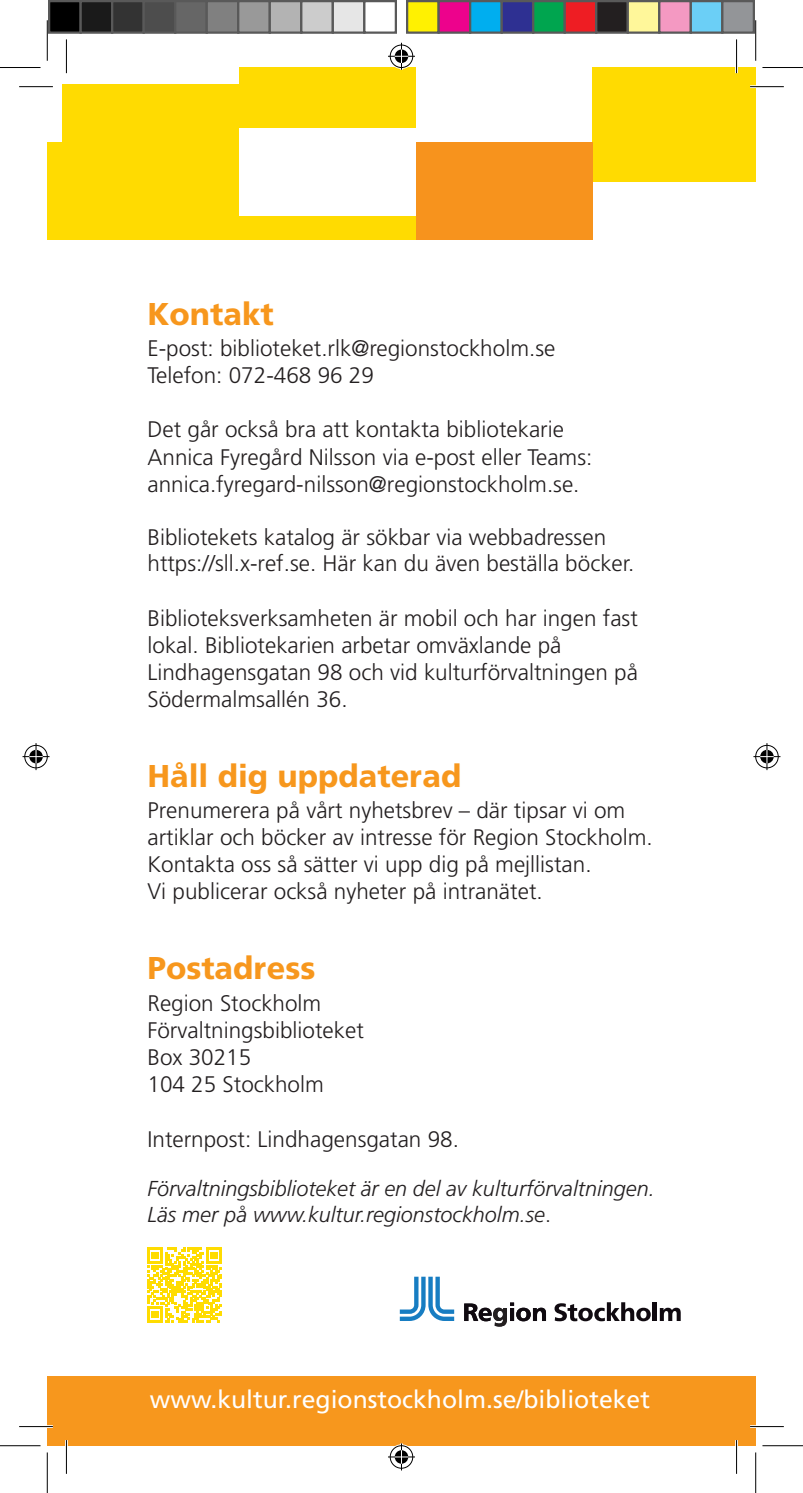
<style>
.page{position:relative;width:803px;height:1493px;background:#fff}
.page>*{position:absolute;margin:0;border:0;box-sizing:border-box;transform-origin:0 0}
.t1{font:800 31.5px "Frutiger SLLOTF";color:#f7971d}
.t2{font:24.75px "Frutiger SLLOTF";color:#fff}
.t3{font:300 22.5px/27px "Frutiger SLLOTF";color:#231f20}
.t4{font:italic 300 21.6px/25.9px "Frutiger SLLOTF";color:#231f20}
.s1{font-style:normal}
</style>
<div class="page">
<div style="left:47px;top:1376px;width:708px;height:69px;background:#f7971d"></div>
<div style="left:47px;top:142px;width:15px;height:98px;background:#ffdb01"></div>
<div style="left:239px;top:67px;width:177px;height:61px;background:#ffdb01"></div>
<div style="left:239px;top:216px;width:177px;height:24px;background:#ffdb01"></div>
<div style="left:592px;top:67px;width:163px;height:115px;background:#ffdb01"></div>
<div style="left:62px;top:84px;width:177px;height:156px;background:#ffdb01"></div>
<div style="left:416px;top:142px;width:176px;height:98px;background:#f7931d"></div>
<svg style="left:147px;top:1247px;width:75px;height:75px"></svg>
<svg style="left:400px;top:1276px;width:54px;height:44px"></svg>
<svg style="left:464px;top:1302px;width:82px;height:24px"></svg>
<svg style="left:554px;top:1302px;width:96px;height:19px"></svg>
<hr style="left:652px;top:1302px;width:4px;height:18px;background:#100a10">
<svg style="left:659px;top:1307px;width:21px;height:13px"></svg>
<hr style="left:750px;top:85px;width:33px;height:3px;background:#fff">
<hr style="left:19px;top:1425px;width:34px;height:2px;background:#fff">
<hr style="left:750px;top:1425px;width:33px;height:2px;background:#fff">
<hr style="left:65px;top:1439px;width:3px;height:34px;background:#fff">
<hr style="left:735px;top:39px;width:2px;height:34px;background:#fff">
<hr style="left:735px;top:1439px;width:2px;height:34px;background:#fff">
<hr style="left:19px;top:86px;width:34px;height:1px;background:#000">
<hr style="left:750px;top:86px;width:33px;height:1px;background:#000">
<hr style="left:19px;top:1426px;width:34px;height:1px;background:#000">
<hr style="left:750px;top:1426px;width:33px;height:1px;background:#000">
<hr style="left:66px;top:39px;width:1px;height:34px;background:#000">
<hr style="left:66px;top:1439px;width:1px;height:34px;background:#000">
<hr style="left:736px;top:39px;width:1px;height:34px;background:#000">
<hr style="left:736px;top:1439px;width:1px;height:34px;background:#000">
<hr style="left:0;top:67px;width:40px;height:1px;background:#000">
<hr style="left:762px;top:67px;width:40px;height:1px;background:#000">
<hr style="left:0;top:1445px;width:40px;height:1px;background:#000">
<hr style="left:762px;top:1445px;width:40px;height:1px;background:#000">
<hr style="left:47px;top:20px;width:1px;height:41px;background:#000">
<hr style="left:47px;top:1452px;width:1px;height:40px;background:#000">
<hr style="left:755px;top:20px;width:1px;height:41px;background:#000">
<hr style="left:755px;top:1452px;width:1px;height:40px;background:#000">
<svg style="left:388px;top:43px;width:27px;height:27px"></svg>
<svg style="left:388px;top:1443px;width:27px;height:27px"></svg>
<svg style="left:23px;top:743px;width:27px;height:27px"></svg>
<svg style="left:753px;top:743px;width:27px;height:27px"></svg>
<div style="left:49px;top:1px;width:32px;height:32px;background:#000"></div>
<div style="left:48px;top:0;width:34px;height:34px;border:2px solid #595959"></div>
<div style="left:81px;top:1px;width:31px;height:32px;background:#1a1a1a"></div>
<div style="left:79px;top:0;width:34px;height:34px;border:2px solid #595959"></div>
<div style="left:112px;top:1px;width:32px;height:32px;background:#333"></div>
<div style="left:111px;top:0;width:34px;height:34px;border:2px solid #595959"></div>
<div style="left:144px;top:1px;width:31px;height:32px;background:#4d4d4d"></div>
<div style="left:142px;top:0;width:34px;height:34px;border:2px solid #595959"></div>
<div style="left:175px;top:1px;width:32px;height:32px;background:#666"></div>
<div style="left:174px;top:0;width:34px;height:34px;border:2px solid #595959"></div>
<div style="left:207px;top:1px;width:31px;height:32px;background:#808080"></div>
<div style="left:205px;top:0;width:34px;height:34px;border:2px solid #595959"></div>
<div style="left:238px;top:1px;width:32px;height:32px;background:#999"></div>
<div style="left:237px;top:0;width:34px;height:34px;border:2px solid #595959"></div>
<div style="left:270px;top:1px;width:31px;height:32px;background:#b3b3b3"></div>
<div style="left:268px;top:0;width:34px;height:34px;border:2px solid #595959"></div>
<div style="left:301px;top:1px;width:32px;height:32px;background:#ccc"></div>
<div style="left:300px;top:0;width:34px;height:34px;border:2px solid #595959"></div>
<div style="left:333px;top:1px;width:31px;height:32px;background:#e6e6e6"></div>
<div style="left:331px;top:0;width:34px;height:34px;border:2px solid #595959"></div>
<div style="left:363px;top:0;width:34px;height:34px;border:2px solid #595959"></div>
<div style="left:407px;top:1px;width:31px;height:32px;background:#fff101"></div>
<div style="left:406px;top:0;width:33px;height:34px;border:2px solid #595959"></div>
<div style="left:438px;top:1px;width:32px;height:32px;background:#ed028c"></div>
<div style="left:437px;top:0;width:34px;height:34px;border:2px solid #595959"></div>
<div style="left:470px;top:1px;width:31px;height:32px;background:#00aeef"></div>
<div style="left:469px;top:0;width:33px;height:34px;border:2px solid #595959"></div>
<div style="left:501px;top:1px;width:32px;height:32px;background:#2e3092"></div>
<div style="left:500px;top:0;width:34px;height:34px;border:2px solid #595959"></div>
<div style="left:533px;top:1px;width:31px;height:32px;background:#00a54f"></div>
<div style="left:532px;top:0;width:33px;height:34px;border:2px solid #595959"></div>
<div style="left:564px;top:1px;width:32px;height:32px;background:#ee1d23"></div>
<div style="left:563px;top:0;width:34px;height:34px;border:2px solid #595959"></div>
<div style="left:596px;top:1px;width:31px;height:32px;background:#231f20"></div>
<div style="left:595px;top:0;width:33px;height:34px;border:2px solid #595959"></div>
<div style="left:627px;top:1px;width:32px;height:32px;background:#fff79a"></div>
<div style="left:626px;top:0;width:34px;height:34px;border:2px solid #595959"></div>
<div style="left:659px;top:1px;width:31px;height:32px;background:#f499c2"></div>
<div style="left:658px;top:0;width:33px;height:34px;border:2px solid #595959"></div>
<div style="left:690px;top:1px;width:32px;height:32px;background:#6bcff6"></div>
<div style="left:689px;top:0;width:34px;height:34px;border:2px solid #595959"></div>
<div style="left:722px;top:1px;width:31px;height:32px;background:#939598"></div>
<div style="left:721px;top:0;width:33px;height:34px;border:2px solid #595959"></div>
<h1 class="t1" style="left:147px;top:295px;width:128px">Kontakt</h1>
<p class="t3" style="left:147px;top:335px;width:409px">E-post: biblioteket.rlk@regionstockholm.se<br>Telefon: 072-468 96 29</p>
<p class="t3" style="left:147px;top:416px;width:446px">Det går också bra att kontakta bibliotekarie<br>Annica Fyregård Nilsson via e-post eller Teams: annica.fyregard-nilsson@regionstockholm.se.</p>
<p class="t3" style="left:147px;top:525px;width:488px;line-height:26.1px">Bibliotekets katalog är sökbar via webbadressen https://sll.x-ref.se. Här kan du även beställa böcker.</p>
<p class="t3" style="left:147px;top:605px;width:492px">Biblioteksverksamheten är mobil och har ingen fast lokal. Bibliotekarien arbetar omväxlande på Lindhagensgatan 98 och vid kulturförvaltningen på Södermalmsallén 36.</p>
<h1 class="t1" style="left:147px;top:756px;width:315px">Håll dig uppdaterad</h1>
<p class="t3" style="left:147px;top:797px;width:507px">Prenumerera på vårt nyhetsbrev – där tipsar vi om artiklar och böcker av intresse för Region Stockholm.<br>Kontakta oss så sätter vi upp dig på mejllistan.<br>Vi publicerar också nyheter på intranätet.</p>
<h1 class="t1" style="left:147px;top:949px;width:169px">Postadress</h1>
<p class="t3" style="left:147px;top:989px;width:218px">Region Stockholm<br>Förvaltningsbiblioteket<br>Box 30215<br>104 25 Stockholm</p>
<p class="t3" style="left:147px;top:1125px;width:313px">Internpost: Lindhagensgatan 98.</p>
<p class="t4" style="left:147px;top:1175px;width:508px">Förvaltningsbiblioteket är en del av kulturförvaltningen.<br>Läs mer på www.kultur.regionstockholm.se<span class="s1">.</span></p>
<p class="t2" style="left:150px;top:1384px;width:501px">www.kultur.regionstockholm.se/biblioteket</p>
</div>
